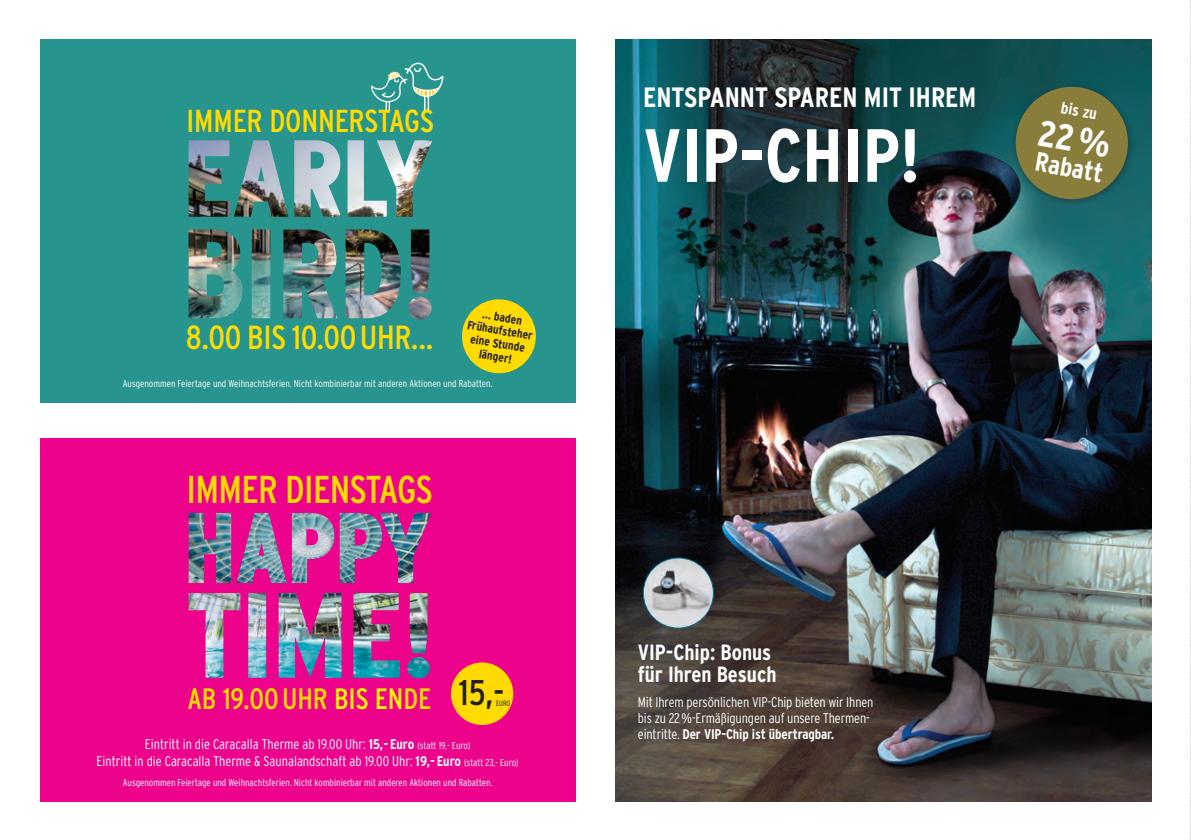
<style>
.page{position:relative;width:1191px;height:840px;background:#fff}
.page>*{position:absolute;margin:0;border:0;box-sizing:border-box;transform-origin:0 0}
.Headline{font:700 condensed 75px "Interstate";color:#fff}
.Headline-2{font:condensed 38.8px "Interstate";letter-spacing:-.015em;color:#ffdb01}
.t1{font:condensed 35.8px "Interstate";color:#231f20}
.Headline-3{font:condensed 33.4px "Interstate";letter-spacing:-.01em;color:#ffdb01}
.Headline-4{font:condensed 31.8px "Interstate";letter-spacing:-.005em;color:#ffdb01}
.Headline-5{font:condensed 29.4px "Interstate";letter-spacing:-.005em;color:#ffdb01}
.Headline-6{font:700 condensed 27.8px "Interstate";color:#fff}
.t2{font:700 condensed 26.8px "Interstate";color:#fff}
.t3{font:700 condensed 22px "Interstate";color:#fff}
.t4{font:700 condensed 16.4px "Interstate";color:#fff}
.Headline-7{font:300 condensed 14px "Interstate";letter-spacing:-.01em;color:#fff}
.t5{font:700 condensed 14px "Interstate";letter-spacing:-.01em;color:#fff}
.t6{font:700 condensed 12.2px "Interstate";color:#231f20}
.t7{font:300 condensed 10px "Interstate";color:#fff}
.t8{font:300 condensed 7.6px "Interstate";color:#231f20}
.s1{color:#fff101}
.s2{font-weight:700}
.s3{font-size:10px}
.s4{font-weight:300}
</style>
<div class="page">
<svg style="left:1190px;top:0;width:1px;height:840px"></svg>
<div style="left:40px;top:438px;width:535px;height:363px;background:#ed028c"></div>
<div style="left:40px;top:40px;width:535px;height:363px;background:#27958d"></div>
<img style="left:188px;top:512px;width:244px;height:166px">
<svg style="left:355px;top:529px;width:11px;height:16px"></svg>
<svg style="left:306px;top:529px;width:12px;height:16px"></svg>
<svg style="left:259px;top:542px;width:5px;height:13px"></svg>
<svg style="left:450px;top:662px;width:64px;height:63px"></svg>
<img style="left:188px;top:62px;width:282px;height:297px">
<svg style="left:207px;top:242px;width:15px;height:15px"></svg>
<svg style="left:311px;top:151px;width:13px;height:17px"></svg>
<svg style="left:371px;top:63px;width:72px;height:47px"></svg>
<div style="left:462px;top:299px;width:74px;height:74px;background:#ffdb01;border-radius:50%"></div>
<img style="left:615px;top:40px;width:536px;height:761px">
<img style="left:643px;top:557px;width:70px;height:70px;border-radius:35px">
<div style="left:643px;top:557px;width:70px;height:71px;border:1px solid #01668f;border-radius:50%"></div>
<div style="left:1010px;top:81px;width:126px;height:126px;background:#231f20;opacity:.5"></div>
<svg style="left:1011px;top:82px;width:121px;height:121px;background:#637146"></svg>
<p class="Headline-4" style="left:187px;top:103px;width:249px">IMMER DONNERSTAGS</p>
<p class="t6" style="left:484px;top:306px;width:41px;rotate:10deg">... baden</p>
<p class="t6" style="left:468px;top:317px;width:68px;rotate:10deg">Frühaufsteher</p>
<p class="Headline-3" style="left:186px;top:318px;width:249px">8.00 BIS 10.00UHR...</p>
<p class="t6" style="left:472px;top:331px;width:57px;rotate:10deg">eine Stunde</p>
<p class="t6" style="left:480px;top:346px;width:35px;rotate:10deg">länger!</p>
<p class="t7" style="left:123px;top:377px;width:371px">Ausgenommen Feiertage und Weihnachtsferien. Nicht kombinierbar mit anderen Aktionen und Rabatten.</p>
<p class="Headline-2" style="left:186px;top:467px;width:248px">IMMER DIENSTAGS</p>
<p class="t1" style="left:459px;top:671px;width:47px">15,-</p>
<p class="Headline-5" style="left:187px;top:681px;width:245px">AB 19.00UHR <span class="s1">BIS EN</span>DE</p>
<p class="Headline-7" style="left:145px;top:735px;width:327px">Eintritt in die Caracalla Therme ab 19.00 Uhr: <span class="s2">15,- Euro</span> <span class="s3">(statt 19,- Euro)</span></p>
<p class="Headline-7" style="left:97px;top:752px;width:423px">Eintritt in die Caracalla Therme &amp; Saunalandschaft ab 19.00 Uhr: <span class="s2">19,- Euro</span> <span class="s3">(statt 23,- Euro)</span></p>
<p class="t8" style="left:496px;top:698px;width:16px">EURO</p>
<p class="t7" style="left:123px;top:776px;width:371px">Ausgenommen Feiertage und Weihnachtsferien. Nicht kombinierbar mit anderen Aktionen und Rabatten.</p>
<p class="Headline-6" style="left:643px;top:81px;width:335px">ENTSPANNT SPAREN MIT IHREM</p>
<p class="Headline" style="left:643px;top:113px;width:278px">VIP-CHIP!</p>
<p class="t4" style="left:1062px;top:98px;width:38px;rotate:10deg">bis zu</p>
<p class="t2" style="left:1038px;top:146px;width:70px;rotate:10deg">Rabatt</p>
<p class="t3" style="left:638px;top:639px;width:135px">VIP-Chip: Bonus</p>
<p class="t3" style="left:638px;top:661px;width:140px">für Ihren Besuch</p>
<p class="Headline-7" style="left:638px;top:693px;width:237px">Mit Ihrem persönlichen VIP-Chip bieten wir Ihnen</p>
<p class="Headline-7" style="left:638px;top:709px;width:234px">bis zu 22%-Ermäßigungen auf unsere Thermen-</p>
<p class="t5" style="left:638px;top:725px;width:198px"><span class="s4">eintritte.</span> Der VIP-Chip ist übertragbar.</p>
</div>
